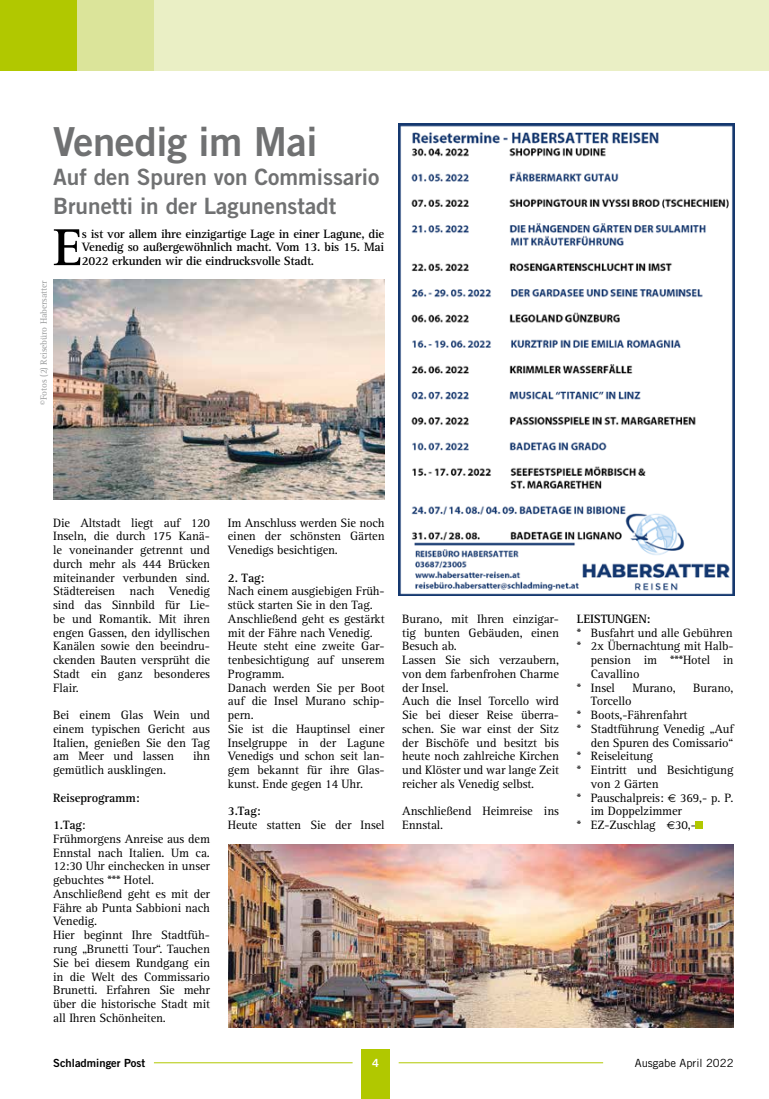
<style>
.page{position:relative;width:769px;height:1099px;background:#fff}
.page>*{position:absolute;margin:0;border:0;box-sizing:border-box;transform-origin:0 0}
.t1{font:700 53.75px "Rotis Serif";color:#000}
.t2{font:40px "Trade Gothic Bold Two";letter-spacing:-.01em;color:#707172}
.t3{font:22.5px/28.8px "Trade Gothic Bold Two";color:#707172}
.t4{font:12.5px/13.8px "AT Rotis Serif";letter-spacing:-.01em;color:#000}
.t5{font:700 12.5px/13.8px "Rotis Serif";letter-spacing:-.02em;color:#000;text-align:justify}
.t6{font:700 12.5px "AT Rotis Serif";letter-spacing:-.01em;color:#000}
.t7{font:11.25px "Trade Gothic Bold Two";color:#000}
.t8{font:11.25px "Trade Gothic";color:#000}
.t9{font:11.25px "Trade Gothic Bold Two";color:#fff}
.t10{font:9.38px "Rotis Serif";letter-spacing:-.01em;color:#9c9e9f}
.s1{font-weight:700}
.s2{font-family:"Euro Sans";font-size:11.25px}
</style>
<div class="page">
<div style="left:361px;top:1049px;width:29px;height:49px;background:#b1c800"></div>
<hr style="left:154px;top:1062px;width:199px;height:1px;background:#b1c800">
<hr style="left:399px;top:1062px;width:204px;height:1px;background:#b1c800">
<div style="left:0;top:0;width:77px;height:71px;background:#b1c800"></div>
<div style="left:77px;top:0;width:77px;height:71px;background:#dbe49a"></div>
<div style="left:154px;top:0;width:615px;height:71px;background:#eaefc5"></div>
<div style="left:696px;top:821px;width:7px;height:8px;background:#b1c800"></div>
<img style="left:398px;top:123px;width:337px;height:472px">
<img style="left:54px;top:279px;width:330px;height:220px">
<img style="left:228px;top:844px;width:505px;height:183px">
<h2 class="t2" style="left:53px;top:117px;width:266px">Venedig im Mai</h2>
<h3 class="t3" style="left:53px;top:162px;width:328px">Auf den Spuren von Commissario<br>Brunetti in der Lagunenstadt</h3>
<h1 class="t1" style="left:53px;top:216px;width:31px">E</h1>
<p class="t5" style="left:82px;top:227px;width:304px">s ist vor allem ihre einzigartige Lage in einer Lagune, die Venedig so außergewöhnlich macht. Vom 13. bis 15. Mai 2022 erkunden wir die eindrucksvolle Stadt.</p>
<p class="t10" style="left:39px;top:405px;width:126px;rotate:-90deg">©Fotos (2) Reisebüro Habersatter</p>
<p class="t4" style="left:53px;top:516px;width:158px;text-align:justify">Die Altstadt liegt auf 120<br>Inseln, die durch 175 Kanä&shy;le voneinander getrennt und durch mehr als 444 Brücken miteinander verbunden sind.<br>Städtereisen nach Venedig sind das Sinnbild für Lie&shy;be und Romantik. Mit ihren engen Gassen, den idyllischen Kanälen sowie den beeindru&shy;ckenden Bauten versprüht die Stadt ein ganz besonderes Flair.</p>
<p class="t4" style="left:53px;top:708px;width:158px;text-align:justify">Bei einem Glas Wein und einem typischen Gericht aus Italien, genießen Sie den Tag am Meer und lassen</p>
<p class="t4" style="left:193px;top:749px;width:18px">ihn</p>
<p class="t4" style="left:53px;top:763px;width:114px">gemütlich ausklingen.</p>
<p class="t6" style="left:53px;top:790px;width:88px">Reiseprogramm:</p>
<p class="t4" style="left:53px;top:818px;width:158px"><span class="s1">1.Tag</span>:<br>Frühmorgens Anreise aus dem<br>Ennstal nach Italien. Um ca.<br>12:30 Uhr einchecken in unser gebuchtes *** Hotel.<br>Anschließend geht es mit der<br>Fähre ab Punta Sabbioni nach<br>Venedig.<br>Hier beginnt Ihre Stadtfüh&shy;rung „Brunetti Tour“. Tauchen<br>Sie bei diesem Rundgang ein in die Welt des Commissario<br>Brunetti. Erfahren Sie mehr über die historische Stadt mit all Ihren Schönheiten.</p>
<p class="t4" style="left:228px;top:516px;width:158px;text-align:justify">Im Anschluss werden Sie noch einen der schönsten Gärten Venedigs besichtigen.</p>
<p class="t6" style="left:228px;top:570px;width:38px">2. Tag:</p>
<p class="t4" style="left:228px;top:584px;width:158px">Nach einem ausgiebigen Früh&shy;stück starten Sie in den Tag.<br>Anschließend geht es gestärkt mit der Fähre nach Venedig.<br>Heute steht eine zweite Gar&shy;tenbesichtigung auf unserem<br>Programm.<br>Danach werden Sie per Boot auf die Insel Murano schip&shy;pern.<br>Sie ist die Hauptinsel einer<br>Inselgruppe in der Lagune<br>Venedigs und schon seit lan&shy;gem bekannt für ihre Glas&shy;kunst. Ende gegen 14 Uhr.</p>
<p class="t6" style="left:228px;top:803px;width:34px">3.Tag:</p>
<p class="t4" style="left:228px;top:818px;width:158px">Heute statten Sie der Insel</p>
<p class="t4" style="left:402px;top:612px;width:158px">Burano, mit Ihren einzigar&shy;tig bunten Gebäuden, einen<br>Besuch ab.<br>Lassen Sie sich verzaubern, von dem farbenfrohen Charme der Insel.<br>Auch die Insel Torcello wird<br>Sie bei dieser Reise überra&shy;schen. Sie war einst der Sitz der Bischöfe und besitzt bis heute noch zahlreiche Kirchen und Klöster und war lange Zeit reicher als Venedig selbst.</p>
<p class="t4" style="left:402px;top:804px;width:158px">Anschließend Heimreise ins<br>Ennstal.</p>
<p class="t6" style="left:577px;top:611px;width:75px">LEISTUNGEN:</p>
<p class="t4" style="left:577px;top:626px;width:157px">* Busfahrt und alle Gebühren</p>
<p class="t4" style="left:577px;top:639px;width:158px">* 2x Übernachtung mit Halb-</p>
<p class="t4" style="left:591px;top:653px;width:144px">pension im ***Hotel in</p>
<p class="t4" style="left:591px;top:667px;width:50px">Cavallino</p>
<p class="t4" style="left:577px;top:681px;width:40px">* Insel</p>
<p class="t4" style="left:632px;top:681px;width:45px">Murano,</p>
<p class="t4" style="left:693px;top:681px;width:42px">Burano,</p>
<p class="t4" style="left:591px;top:694px;width:42px">Torcello</p>
<p class="t4" style="left:577px;top:708px;width:112px">* Boots,-Fährenfahrt</p>
<p class="t4" style="left:577px;top:722px;width:158px">* Stadtführung Venedig „Auf</p>
<p class="t4" style="left:591px;top:736px;width:144px">den Spuren des Comissario“</p>
<p class="t4" style="left:577px;top:749px;width:78px">* Reiseleitung</p>
<p class="t4" style="left:577px;top:763px;width:158px">* Eintritt und Besichtigung</p>
<p class="t4" style="left:591px;top:777px;width:69px">von 2 Gärten</p>
<p class="t4" style="left:577px;top:791px;width:158px">* Pauschalpreis: <span class="s2">€</span> 369,- p. P.</p>
<p class="t4" style="left:591px;top:804px;width:92px">im Doppelzimmer</p>
<p class="t4" style="left:577px;top:818px;width:121px">* EZ-Zuschlag <span class="s2">€</span>30,-</p>
<p class="t7" style="left:53px;top:1056px;width:94px">Schladminger Post</p>
<p class="t9" style="left:372px;top:1056px;width:8px">4</p>
<p class="t8" style="left:635px;top:1056px;width:100px">Ausgabe April 2022</p>
</div>
